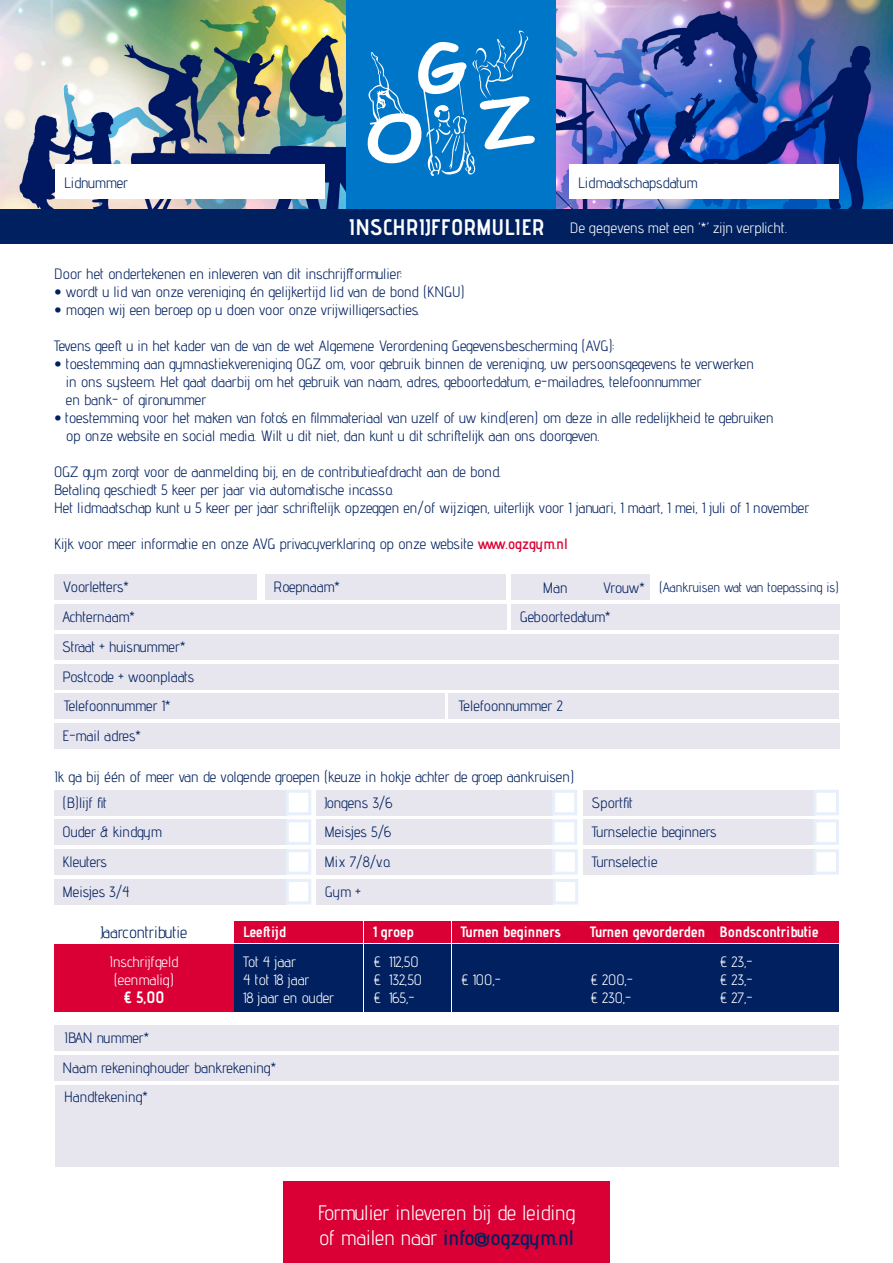
<style>
.page{position:relative;width:893px;height:1263px;background:#fff}
.page>*{position:absolute;margin:0;border:0;box-sizing:border-box;transform-origin:0 0}
.t1{font:700 22.5px "Advent Pro";color:#fff}
.t2{font:21px "Advent Pro";color:#fff}
.t3{font:600 21px "Advent Pro";color:#00205f}
.t4{font:16.5px "Advent Pro";color:#00205f}
.t5{font:700 16.5px "Advent Pro";color:#fff}
.t6{font:15px "Advent Pro";color:#00205f}
.t7{font:15px "Advent Pro";color:#fff}
.t8{font:700 15px "Advent Pro";color:#fff}
.t9{font:15px "advent";color:#fff}
.t10{font:13.5px "Advent Pro";color:#00205f}
.s1{font-weight:600;color:#da0035}
.s2{font-weight:400;color:#fff}
</style>
<div class="page">
<img style="left:0;top:0;width:893px;height:209px">
<div style="left:347px;top:0;width:209px;height:209px;background:#0076c8"></div>
<svg style="left:367px;top:31px;width:168px;height:145px"></svg>
<div style="left:54px;top:575px;width:203px;height:25px;background:#e7e5ee"></div>
<div style="left:570px;top:165px;width:269px;height:34px;background:#fff"></div>
<div style="left:56px;top:165px;width:269px;height:34px;background:#fff"></div>
<div style="left:54px;top:604px;width:452px;height:26px;background:#e7e5ee"></div>
<div style="left:265px;top:575px;width:241px;height:25px;background:#e7e5ee"></div>
<div style="left:54px;top:634px;width:785px;height:25px;background:#e7e5ee"></div>
<div style="left:54px;top:1055px;width:785px;height:25px;background:#e7e5ee"></div>
<div style="left:54px;top:664px;width:785px;height:25px;background:#e7e5ee"></div>
<div style="left:54px;top:693px;width:390px;height:26px;background:#e7e5ee"></div>
<div style="left:449px;top:693px;width:390px;height:26px;background:#e7e5ee"></div>
<div style="left:54px;top:1025px;width:785px;height:26px;background:#e7e5ee"></div>
<div style="left:54px;top:723px;width:785px;height:26px;background:#e7e5ee"></div>
<div style="left:511px;top:604px;width:328px;height:26px;background:#e7e5ee"></div>
<div style="left:56px;top:1085px;width:783px;height:81px;background:#e7e5ee"></div>
<div style="left:283px;top:1181px;width:327px;height:82px;background:#da0035"></div>
<div style="left:235px;top:922px;width:128px;height:21px;background:#da0035"></div>
<div style="left:235px;top:944px;width:128px;height:67px;background:#00205f"></div>
<div style="left:365px;top:922px;width:86px;height:21px;background:#da0035"></div>
<div style="left:365px;top:944px;width:86px;height:67px;background:#00205f"></div>
<div style="left:452px;top:922px;width:128px;height:21px;background:#da0035"></div>
<div style="left:582px;top:922px;width:128px;height:21px;background:#da0035"></div>
<div style="left:452px;top:944px;width:128px;height:67px;background:#00205f"></div>
<div style="left:582px;top:944px;width:128px;height:67px;background:#00205f"></div>
<div style="left:711px;top:922px;width:128px;height:21px;background:#da0035"></div>
<div style="left:711px;top:944px;width:128px;height:67px;background:#00205f"></div>
<div style="left:54px;top:944px;width:180px;height:67px;background:#da0035"></div>
<div style="left:54px;top:790px;width:232px;height:25px;background:#e7e5ee"></div>
<div style="left:54px;top:819px;width:232px;height:26px;background:#e7e5ee"></div>
<div style="left:286px;top:790px;width:25px;height:25px;border:3px solid #e7f0fa"></div>
<div style="left:286px;top:819px;width:25px;height:26px;border:3px solid #e7f0fa"></div>
<div style="left:54px;top:879px;width:232px;height:25px;background:#e7e5ee"></div>
<div style="left:286px;top:879px;width:25px;height:25px;border:3px solid #e7f0fa"></div>
<div style="left:316px;top:849px;width:237px;height:26px;background:#e7e5ee"></div>
<div style="left:552px;top:849px;width:26px;height:26px;border:3px solid #e7f0fa"></div>
<div style="left:316px;top:790px;width:236px;height:25px;background:#e7e5ee"></div>
<div style="left:552px;top:790px;width:25px;height:25px;border:3px solid #e7f0fa"></div>
<div style="left:316px;top:879px;width:237px;height:25px;background:#e7e5ee"></div>
<div style="left:553px;top:879px;width:25px;height:25px;border:3px solid #e7f0fa"></div>
<div style="left:54px;top:849px;width:232px;height:26px;background:#e7e5ee"></div>
<div style="left:286px;top:849px;width:25px;height:26px;border:3px solid #e7f0fa"></div>
<div style="left:316px;top:819px;width:237px;height:26px;background:#e7e5ee"></div>
<div style="left:552px;top:819px;width:25px;height:26px;border:3px solid #e7f0fa"></div>
<div style="left:583px;top:819px;width:232px;height:26px;background:#e7e5ee"></div>
<div style="left:583px;top:790px;width:232px;height:25px;background:#e7e5ee"></div>
<div style="left:813px;top:819px;width:26px;height:26px;border:3px solid #e7f0fa"></div>
<div style="left:813px;top:790px;width:26px;height:25px;border:3px solid #e7f0fa"></div>
<div style="left:583px;top:849px;width:232px;height:26px;background:#e7e5ee"></div>
<div style="left:813px;top:849px;width:26px;height:26px;border:3px solid #e7f0fa"></div>
<div style="left:0;top:209px;width:893px;height:34px;background:#00205f"></div>
<div style="left:511px;top:574px;width:139px;height:26px;background:#e7e5ee"></div>
<p class="t6" style="left:64px;top:173px;width:66px">Lidnummer</p>
<p class="t6" style="left:578px;top:174px;width:121px">Lidmaatschapsdatum</p>
<p class="t1" style="left:348px;top:213px;width:197px">INSCHRIJFFORMULIER</p>
<p class="t9" style="left:570px;top:218px;width:219px">De gegevens met een ‘*’ zijn verplicht.</p>
<p class="t6" style="left:54px;top:265px;width:349px">Door het ondertekenen en inleveren van dit inschrijfformulier:</p>
<p class="t6" style="left:54px;top:283px;width:412px">· wordt u lid van onze vereniging én gelijkertijd lid van de bond (KNGU)</p>
<p class="t6" style="left:54px;top:301px;width:367px">· mogen wij een beroep op u doen voor onze vrijwilligersacties.</p>
<p class="t6" style="left:54px;top:337px;width:562px">Tevens geeft u in het kader van de van de wet Algemene Verordening Gegevensbescherming (AVG):</p>
<p class="t6" style="left:54px;top:355px;width:701px">· toestemming aan gymnastiekvereniging OGZ om, voor gebruik binnen de vereniging, uw persoonsgegevens te verwerken</p>
<p class="t6" style="left:66px;top:373px;width:637px">in ons systeem. Het gaat daarbij om het gebruik van naam, adres, geboortedatum, e-mailadres, telefoonnummer</p>
<p class="t6" style="left:66px;top:391px;width:142px">en bank- of gironummer</p>
<p class="t6" style="left:54px;top:409px;width:721px">· toestemming voor het maken van foto’s en filmmateriaal van uzelf of uw kind(eren) om deze in alle redelijkheid te gebruiken</p>
<p class="t6" style="left:66px;top:427px;width:535px">op onze website en social media. Wilt u dit niet, dan kunt u dit schriftelijk aan ons doorgeven.</p>
<p class="t6" style="left:54px;top:463px;width:448px">OGZ gym zorgt voor de aanmelding bij, en de contributieafdracht aan de bond.</p>
<p class="t6" style="left:54px;top:481px;width:341px">Betaling geschiedt 5 keer per jaar via automatische incasso.</p>
<p class="t6" style="left:54px;top:499px;width:757px">Het lidmaatschap kunt u 5 keer per jaar schriftelijk opzeggen en/of wijzigen, uiterlijk voor 1 januari, 1 maart, 1 mei, 1 juli of 1 november.</p>
<p class="t6" style="left:54px;top:535px;width:515px">Kijk voor meer informatie en onze AVG privacyverklaring op onze website <span class="s1">www.ogzgym.nl</span></p>
<p class="t6" style="left:63px;top:578px;width:68px">Voorletters*</p>
<p class="t6" style="left:63px;top:608px;width:74px">Achternaam*</p>
<p class="t6" style="left:63px;top:637px;width:124px">Straat + huisnummer*</p>
<p class="t6" style="left:274px;top:578px;width:68px">Roepnaam*</p>
<p class="t6" style="left:543px;top:578px;width:26px">Man</p>
<p class="t6" style="left:602px;top:578px;width:44px">Vrouw*</p>
<p class="t10" style="left:659px;top:579px;width:181px">(Aankruisen wat van toepassing is)</p>
<p class="t6" style="left:520px;top:608px;width:92px">Geboortedatum*</p>
<p class="t6" style="left:63px;top:667px;width:133px">Postcode + woonplaats</p>
<p class="t6" style="left:64px;top:697px;width:108px">Telefoonnummer 1*</p>
<p class="t6" style="left:459px;top:697px;width:105px">Telefoonnummer 2</p>
<p class="t6" style="left:63px;top:727px;width:80px">E-mail adres*</p>
<p class="t6" style="left:54px;top:767px;width:522px">Ik ga bij één of meer van de volgende groepen (keuze in hokje achter de groep aankruisen)</p>
<p class="t6" style="left:63px;top:793px;width:46px">(B)lijf fit</p>
<p class="t6" style="left:63px;top:823px;width:101px">Ouder &amp; kindgym</p>
<p class="t6" style="left:324px;top:793px;width:70px">Jongens 3/6</p>
<p class="t6" style="left:592px;top:793px;width:43px">Sportfit</p>
<p class="t6" style="left:324px;top:823px;width:68px">Meisjes 5/6</p>
<p class="t6" style="left:592px;top:823px;width:126px">Turnselectie beginners</p>
<p class="t6" style="left:63px;top:852px;width:46px">Kleuters</p>
<p class="t6" style="left:324px;top:852px;width:68px">Mix 7/8/v.o.</p>
<p class="t6" style="left:592px;top:852px;width:67px">Turnselectie</p>
<p class="t6" style="left:63px;top:882px;width:69px">Meisjes 3/4</p>
<p class="t6" style="left:325px;top:882px;width:38px">Gym +</p>
<p class="t4" style="left:100px;top:922px;width:88px">Jaarcontributie</p>
<p class="t7" style="left:109px;top:952px;width:71px">Inschrijfgeld</p>
<p class="t7" style="left:114px;top:970px;width:62px">(eenmalig)</p>
<p class="t5" style="left:123px;top:987px;width:43px">€ 5,00</p>
<p class="t8" style="left:243px;top:922px;width:44px">Leeftijd</p>
<p class="t7" style="left:243px;top:952px;width:54px">Tot 4 jaar</p>
<p class="t7" style="left:243px;top:970px;width:68px">4 tot 18 jaar</p>
<p class="t7" style="left:243px;top:988px;width:93px">18 jaar en ouder</p>
<p class="t8" style="left:373px;top:922px;width:42px">1 groep</p>
<p class="t7" style="left:373px;top:952px;width:47px">€ 112,50</p>
<p class="t7" style="left:373px;top:970px;width:51px">€ 132,50</p>
<p class="t7" style="left:373px;top:988px;width:43px">€ 165,-</p>
<p class="t8" style="left:461px;top:922px;width:102px">Turnen beginners</p>
<p class="t8" style="left:590px;top:922px;width:117px">Turnen gevorderden</p>
<p class="t7" style="left:461px;top:970px;width:42px">€ 100,-</p>
<p class="t7" style="left:590px;top:970px;width:45px">€ 200,-</p>
<p class="t7" style="left:590px;top:988px;width:43px">€ 230,-</p>
<p class="t8" style="left:719px;top:922px;width:101px">Bondscontributie</p>
<p class="t7" style="left:719px;top:952px;width:35px">€ 23,-</p>
<p class="t7" style="left:719px;top:970px;width:35px">€ 23,-</p>
<p class="t7" style="left:719px;top:988px;width:35px">€ 27,-</p>
<p class="t6" style="left:64px;top:1028px;width:87px">IBAN nummer*</p>
<p class="t6" style="left:63px;top:1058px;width:215px">Naam rekeninghouder bankrekening*</p>
<p class="t6" style="left:64px;top:1088px;width:85px">Handtekening*</p>
<p class="t2" style="left:318px;top:1199px;width:259px">Formulier inleveren bij de leiding</p>
<p class="t3" style="left:319px;top:1224px;width:257px"><span class="s2">of mailen naar</span> info@ogzgym.nl</p>
</div>
